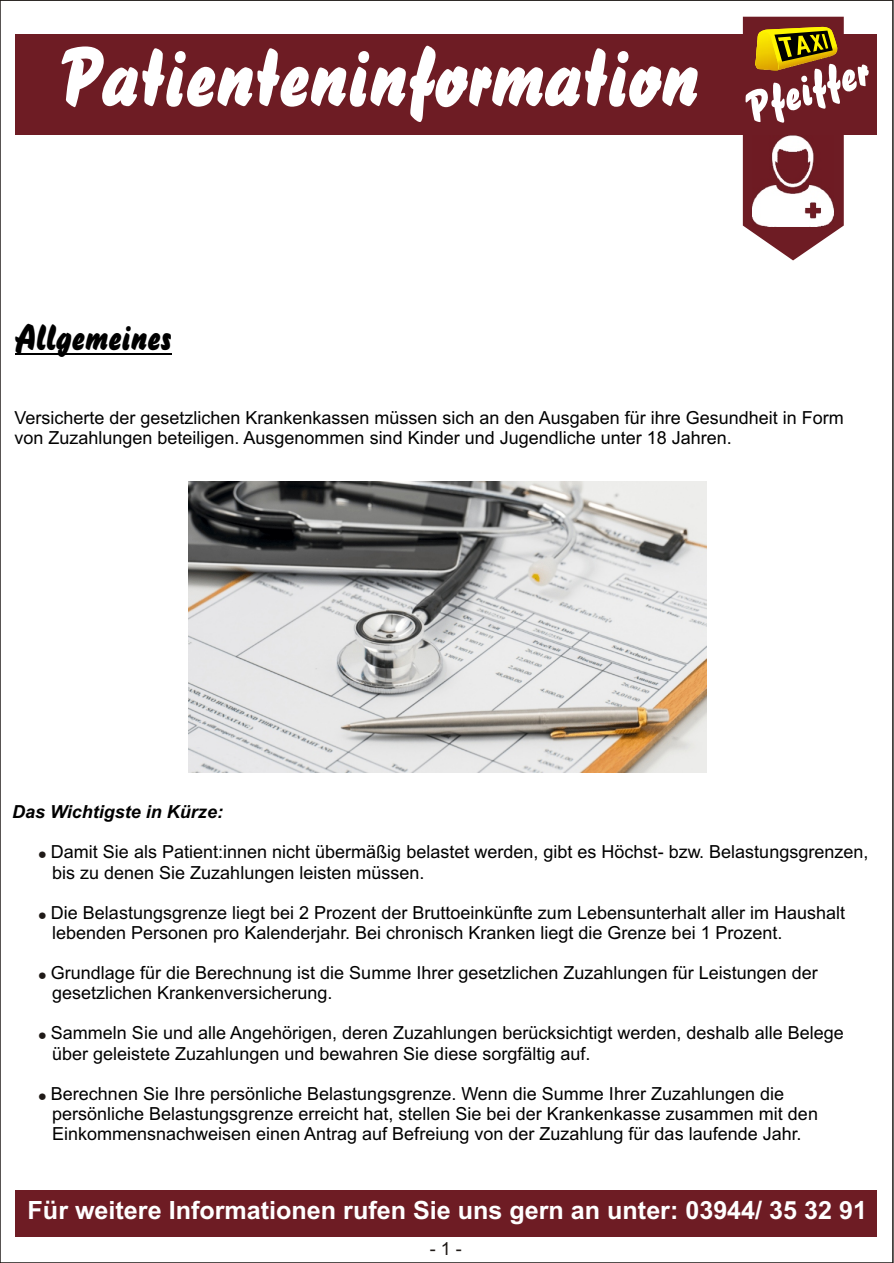
<style>
.page{position:relative;width:894px;height:1263px;background:#fff}
.page>*{position:absolute;margin:0;border:0;box-sizing:border-box;transform-origin:0 0}
.t1{font:700 82.95px "Brush Stroke 26";color:#fff}
.t2{font:700 44.25px "Brush Stroke 26";color:#fff}
.t3{font:700 36px "Brush Stroke 26";color:#000}
.t4{font:700 25.2px "Arial";color:#fff}
.t5{font:18px/20.1px "Arial";color:#000}
.t6{font:italic 700 18px "Arial";color:#000}
.t7{font:18px "Arial";color:#1f1a17}
</style>
<div class="page">
<div style="left:15px;top:34px;width:861px;height:101px;background:#6e1c24"></div>
<svg style="left:743px;top:17px;width:101px;height:243px"></svg>
<div style="left:15px;top:1190px;width:861px;height:46px;background:#6e1c24"></div>
<img style="left:752px;top:136px;width:81px;height:90px">
<hr style="left:15px;top:353px;width:157px;height:2px;background:#000">
<img style="left:189px;top:482px;width:517px;height:291px">
<h1 class="t1" style="left:59px;top:26px;width:642px">Patienteninformation</h1>
<h2 class="t2" style="left:738px;top:84px;width:129px;rotate:-19deg">Pfeiffer</h2>
<h3 class="t3" style="left:15px;top:315px;width:158px">Allgemeines</h3>
<p class="t5" style="left:14px;top:409px;width:831px">Versicherte der gesetzlichen Krankenkassen müssen sich an den Ausgaben für ihre Gesundheit in Form von Zuzahlungen beteiligen. Ausgenommen sind Kinder und Jugendliche unter 18 Jahren.</p>
<p class="t6" style="left:12px;top:805px;width:212px">Das Wichtigste in Kürze:</p>
<p class="t5" style="left:51px;top:844px;width:819px">Damit Sie als Patient:innen nicht übermäßig belastet werden, gibt es Höchst- bzw. Belastungsgrenzen, bis zu denen Sie Zuzahlungen leisten müssen.</p>
<p class="t5" style="left:51px;top:904px;width:796px">Die Belastungsgrenze liegt bei 2 Prozent der Bruttoeinkünfte zum Lebensunterhalt aller im Haushalt lebenden Personen pro Kalenderjahr. Bei chronisch Kranken liegt die Grenze bei 1 Prozent.</p>
<p class="t5" style="left:51px;top:964px;width:768px">Grundlage für die Berechnung ist die Summe Ihrer gesetzlichen Zuzahlungen für Leistungen der gesetzlichen Krankenversicherung.</p>
<p class="t5" style="left:51px;top:1025px;width:794px">Sammeln Sie und alle Angehörigen, deren Zuzahlungen berücksichtigt werden, deshalb alle Belege über geleistete Zuzahlungen und bewahren Sie diese sorgfältig auf.</p>
<p class="t5" style="left:51px;top:1085px;width:769px">Berechnen Sie Ihre persönliche Belastungsgrenze. Wenn die Summe Ihrer Zuzahlungen die persönliche Belastungsgrenze erreicht hat, stellen Sie bei der Krankenkasse zusammen mit den<br>Einkommensnachweisen einen Antrag auf Befreiung von der Zuzahlung für das laufende Jahr.</p>
<h3 class="t4" style="left:28px;top:1200px;width:841px">Für weitere Informationen rufen Sie uns gern an unter: 03944/ 35 32 91</h3>
<p class="t7" style="left:430px;top:1242px;width:34px">- 1 -</p>
</div>
